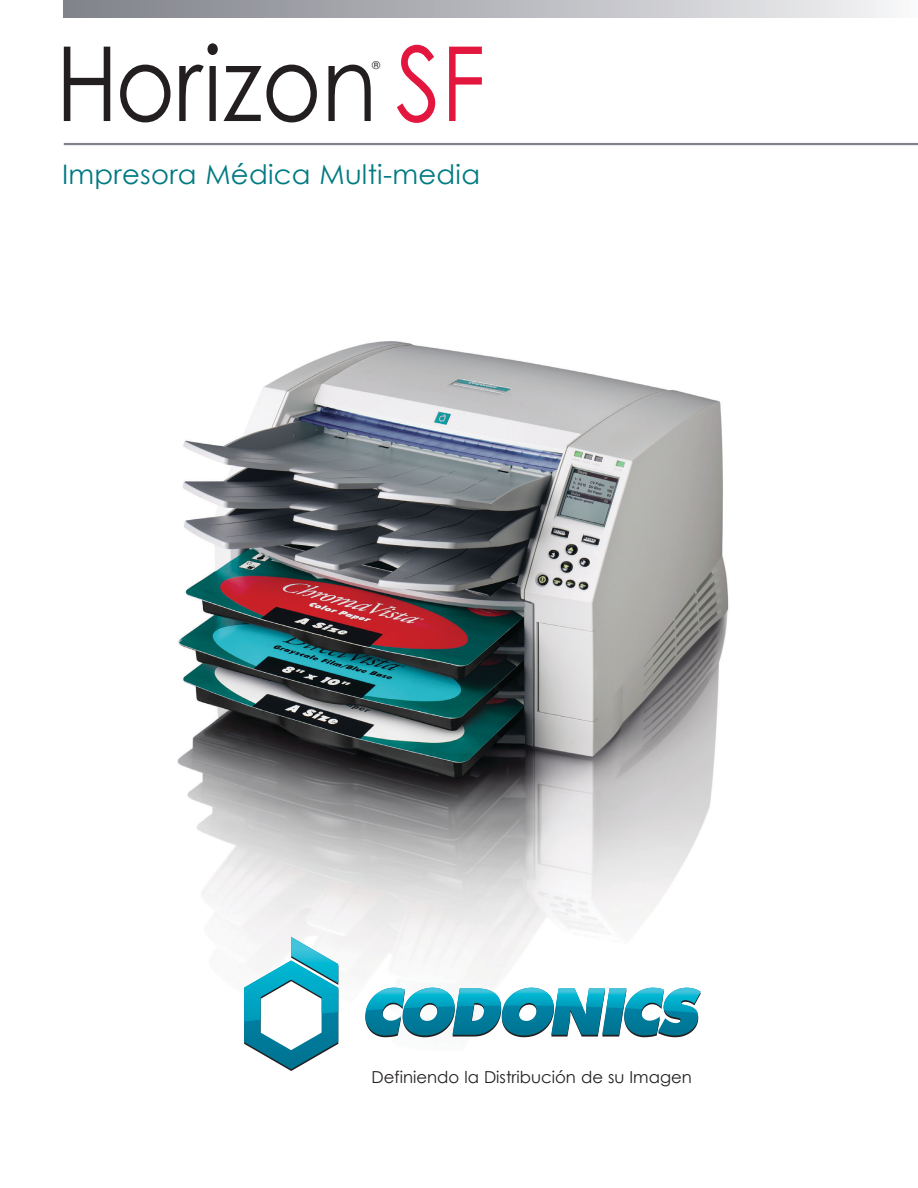
<style>
.page{position:relative;width:918px;height:1188px;background:#fff}
.page>*{position:absolute;margin:0;border:0;box-sizing:border-box;transform-origin:0 0}
.t1{font:103.65px "Century Gothic";color:#231f20;scale:.88 1}
.t2{font:26.85px "Century Gothic";letter-spacing:.01em;color:#007a83}
.t3{font:16.5px "Century Gothic";color:#231f20}
.t4{font:10.65px "Century Gothic";color:#231f20}
.s1{color:#e3173e}
</style>
<div class="page">
<hr style="left:64px;top:143px;width:854px;height:2px;background:#81838a">
<div style="left:64px;top:0;width:854px;height:17px;background:linear-gradient(to right,#7d7f87,#f3f3f5)"></div>
<img style="left:177px;top:341px;width:552px;height:703px">
<svg style="left:244px;top:937px;width:94px;height:134px"></svg>
<svg style="left:365px;top:988px;width:336px;height:49px"></svg>
<p class="t1" style="left:56px;top:20px;width:489px">Horizon <span class="s1">SF</span></p>
<p class="t2" style="left:62px;top:158px;width:420px">Impresora Médica Multi-media</p>
<p class="t4" style="left:372px;top:59px;width:9px">®</p>
<p class="t3" style="left:372px;top:1067px;width:322px">Definiendo la Distribución de su Imagen</p>
</div>
